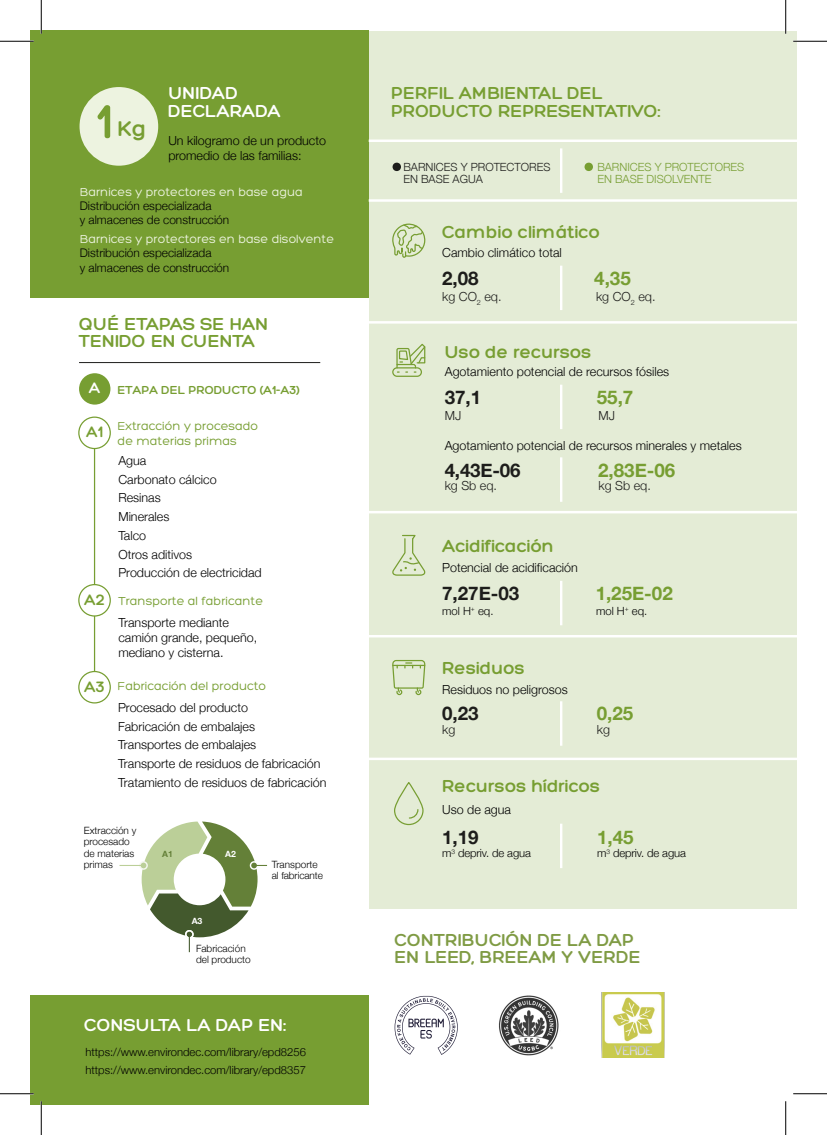
<style>
.page{position:relative;width:827px;height:1135px;background:#fff}
.page>*{position:absolute;margin:0;border:0;box-sizing:border-box;transform-origin:0 0}
.t1{font:700 23.12px "Hero";color:#779e32}
.t2{font:700 18.75px/17.5px "Hero";color:#779e32}
.t3{font:700 18.75px/17.5px "Hero";color:#7f9b44}
.t4{font:700 18.75px "Helvetica Neue";color:#1d1d1b}
.t5{font:700 18.75px "Helvetica Neue";color:#779e32}
.t6{font:700 18.75px/17.5px "Hero";color:#fff}
.t7{font:700 16.25px "Hero";color:#779e32}
.t8{font:700 16.25px "Hero";color:#fff}
.t9{font:300 12.5px/18.8px "Helvetica Neue";color:#000}
.t10{font:12.5px/15px "Hero";color:#779e32}
.t11{font:12.5px "Hero";color:#edf3e0}
.t12{font:300 12.5px "Helvetica Neue";color:#1d1d1b}
.t13{font:700 12.5px "Hero";color:#779e32}
.t14{font:300 11.88px/14.2px "Helvetica Neue";color:#000}
.t15{font:300 11.25px/17.5px "Helvetica Neue";color:#000}
.t16{font:300 11.25px/12.5px "Helvetica Neue";color:#779e32}
.t17{font:300 11.25px/12.5px "Helvetica Neue";color:#1d1d1b}
.t18{font:300 10px/11.2px "Helvetica Neue";color:#000}
.t19{font:700 8.62px "Helvetica Neue LT Std";color:#fff}
.t20{font:700 8.62px "Helvetica Neue LT Std";color:#648038}
.s1{font-size:50.38px}
.s2{font-weight:700;font-size:16.25px}
</style>
<div class="page">
<div style="left:369px;top:31px;width:427px;height:877px;background:#e4ecd6"></div>
<div style="left:31px;top:31px;width:338px;height:267px;background:#779e32"></div>
<hr style="left:79px;top:362px;width:241px;height:1px;background:#1d1d1b">
<hr style="left:94px;top:444px;width:1px;height:242px;background:#779e32">
<div style="left:79px;top:417px;width:31px;height:31px;background:#fff;border-radius:50%"></div>
<div style="left:78px;top:416px;width:33px;height:33px;border:1px solid #779e32;border-radius:50%"></div>
<div style="left:79px;top:585px;width:31px;height:31px;background:#fff;border-radius:50%"></div>
<div style="left:78px;top:584px;width:33px;height:33px;border:1px solid #779e32;border-radius:50%"></div>
<div style="left:79px;top:671px;width:31px;height:32px;background:#fff;border-radius:50%"></div>
<div style="left:78px;top:671px;width:33px;height:32px;border:1px solid #779e32;border-radius:50%"></div>
<div style="left:79px;top:373px;width:31px;height:32px;background:#779e32;border-radius:50%"></div>
<hr style="left:368px;top:321px;width:428px;height:3px;background:#fff">
<hr style="left:369px;top:511px;width:427px;height:2px;background:#fff">
<hr style="left:369px;top:635px;width:427px;height:2px;background:#fff">
<hr style="left:369px;top:758px;width:427px;height:2px;background:#fff">
<hr style="left:369px;top:199px;width:427px;height:3px;background:#fff">
<hr style="left:369px;top:140px;width:427px;height:2px;background:#fff">
<div style="left:79px;top:87px;width:79px;height:79px;background:#edf3e0;border-radius:50%"></div>
<div style="left:31px;top:995px;width:338px;height:109px;background:#779e32"></div>
<svg style="left:119px;top:821px;width:148px;height:131px"></svg>
<img style="left:602px;top:993px;width:62px;height:64px">
<img style="left:498px;top:995px;width:61px;height:61px">
<svg style="left:394px;top:995px;width:63px;height:60px"></svg>
<svg style="left:392px;top:223px;width:33px;height:35px"></svg>
<div style="left:394px;top:782px;width:29px;height:43px;border:1px solid #779e32;border-radius:14px"></div>
<svg style="left:409px;top:809px;width:10px;height:10px"></svg>
<hr style="left:560px;top:457px;width:2px;height:45px;background:#fff">
<hr style="left:560px;top:581px;width:2px;height:44px;background:#fff">
<hr style="left:560px;top:701px;width:2px;height:45px;background:#fff">
<hr style="left:560px;top:824px;width:2px;height:44px;background:#fff">
<hr style="left:560px;top:385px;width:2px;height:44px;background:#fff">
<hr style="left:560px;top:266px;width:2px;height:44px;background:#fff">
<hr style="left:560px;top:148px;width:2px;height:45px;background:#fff">
<svg style="left:392px;top:534px;width:34px;height:42px"></svg>
<div style="left:392px;top:367px;width:30px;height:10px;border:1px solid #779e32;border-radius:4px"></div>
<svg style="left:396px;top:343px;width:30px;height:30px"></svg>
<svg style="left:392px;top:659px;width:34px;height:37px"></svg>
<svg style="left:392px;top:162px;width:9px;height:9px"></svg>
<svg style="left:584px;top:162px;width:9px;height:9px"></svg>
<hr style="left:0;top:40px;width:34px;height:2px;background:#fff">
<hr style="left:793px;top:40px;width:34px;height:2px;background:#fff">
<hr style="left:40px;top:0;width:2px;height:34px;background:#fff">
<hr style="left:40px;top:1101px;width:2px;height:34px;background:#fff">
<hr style="left:0;top:41px;width:34px;height:1px;background:#000">
<hr style="left:793px;top:41px;width:34px;height:1px;background:#000">
<hr style="left:0;top:1093px;width:34px;height:1px;background:#000">
<hr style="left:793px;top:1093px;width:34px;height:1px;background:#000">
<hr style="left:41px;top:0;width:1px;height:34px;background:#000">
<hr style="left:41px;top:1101px;width:1px;height:34px;background:#000">
<hr style="left:785px;top:0;width:1px;height:34px;background:#000">
<hr style="left:785px;top:1101px;width:1px;height:34px;background:#000">
<h1 class="t1" style="left:96px;top:116px;width:52px"><span class="s1">1</span> Kg</h1>
<h2 class="t6" style="left:168px;top:85px;width:114px">UNIDAD<br>DECLARADA</h2>
<p class="t9" style="left:168px;top:132px;width:159px;line-height:15px">Un kilogramo de un producto promedio de las familias:</p>
<p class="t11" style="left:80px;top:185px;width:224px">Barnices y protectores en base agua</p>
<p class="t14" style="left:80px;top:198px;width:151px">Distribución especializada<br>y almacenes de construcción</p>
<p class="t11" style="left:80px;top:233px;width:256px">Barnices y protectores en base disolvente</p>
<p class="t14" style="left:80px;top:245px;width:151px">Distribución especializada<br>y almacenes de construcción</p>
<h2 class="t2" style="left:79px;top:315px;width:191px">QUÉ ETAPAS SE HAN<br>TENIDO EN CUENTA</h2>
<h3 class="t8" style="left:89px;top:380px;width:13px">A</h3>
<h3 class="t7" style="left:86px;top:424px;width:18px">A1</h3>
<h3 class="t7" style="left:84px;top:591px;width:22px">A2</h3>
<p class="t13" style="left:117px;top:383px;width:184px">ETAPA DEL PRODUCTO (A1-A3)</p>
<p class="t10" style="left:118px;top:419px;width:142px">Extracción y procesado de materias primas</p>
<p class="t9" style="left:118px;top:450px;width:145px">Agua<br>Carbonato cálcico<br>Resinas<br>Minerales<br>Talco<br>Otros aditivos<br>Producción de electricidad</p>
<p class="t10" style="left:118px;top:593px;width:146px">Transporte al fabricante</p>
<p class="t9" style="left:118px;top:614px;width:140px;line-height:15px">Transporte mediante camión grande, pequeño, mediano y cisterna.</p>
<p class="t10" style="left:84px;top:678px;width:183px"><span class="s2">A3</span> Fabricación del producto</p>
<p class="t9" style="left:118px;top:697px;width:210px">Procesado del producto<br>Fabricación de embalajes<br>Transportes de embalajes<br>Transporte de residuos de fabricación<br>Tratamiento de residuos de fabricación</p>
<p class="t18" style="left:84px;top:824px;width:54px">Extracción y procesado de materias primas</p>
<p class="t20" style="left:162px;top:849px;width:12px">A1</p>
<p class="t19" style="left:225px;top:849px;width:12px">A2</p>
<p class="t19" style="left:192px;top:915px;width:12px">A3</p>
<p class="t18" style="left:196px;top:942px;width:56px">Fabricación del producto</p>
<p class="t18" style="left:272px;top:858px;width:53px">Transporte al fabricante</p>
<h2 class="t6" style="left:84px;top:1017px;width:204px">CONSULTA LA DAP EN:</h2>
<p class="t15" style="left:86px;top:1043px;width:222px">https://www.environdec.com/library/epd8256 https://www.environdec.com/library/epd8357</p>
<h2 class="t2" style="left:391px;top:85px;width:271px">PERFIL AMBIENTAL DEL<br>PRODUCTO REPRESENTATIVO:</h2>
<p class="t17" style="left:403px;top:160px;width:148px">BARNICES Y PROTECTORES<br>EN BASE AGUA</p>
<p class="t16" style="left:597px;top:160px;width:148px">BARNICES Y PROTECTORES<br>EN BASE DISOLVENTE</p>
<h2 class="t2" style="left:442px;top:224px;width:159px">Cambio climático</h2>
<p class="t9" style="left:442px;top:242px;width:121px">Cambio climático total</p>
<h2 class="t4" style="left:442px;top:263px;width:38px">2,08</h2>
<p class="t12" style="left:442px;top:286px;width:61px">kg CO<sub>2</sub> eq.</p>
<h2 class="t5" style="left:594px;top:263px;width:38px">4,35</h2>
<p class="t12" style="left:596px;top:286px;width:61px">kg CO<sub>2</sub> eq.</p>
<h2 class="t2" style="left:445px;top:344px;width:148px">Uso de recursos</h2>
<p class="t9" style="left:445px;top:361px;width:226px">Agotamiento potencial de recursos fósiles</p>
<h2 class="t4" style="left:445px;top:382px;width:38px">37,1</h2>
<p class="t12" style="left:445px;top:405px;width:18px">MJ</p>
<h2 class="t5" style="left:597px;top:382px;width:38px">55,7</h2>
<p class="t12" style="left:598px;top:405px;width:18px">MJ</p>
<p class="t9" style="left:445px;top:435px;width:298px">Agotamiento potencial de recursos minerales y metales</p>
<h2 class="t4" style="left:445px;top:455px;width:77px">4,43E-06</h2>
<p class="t12" style="left:445px;top:475px;width:54px">kg Sb eq.</p>
<h2 class="t5" style="left:598px;top:455px;width:79px">2,83E-06</h2>
<p class="t12" style="left:598px;top:475px;width:54px">kg Sb eq.</p>
<h2 class="t2" style="left:442px;top:538px;width:113px">Acidificación</h2>
<p class="t9" style="left:442px;top:557px;width:137px">Potencial de acidificación</p>
<h2 class="t4" style="left:442px;top:579px;width:79px">7,27E-03</h2>
<h2 class="t5" style="left:595px;top:579px;width:79px">1,25E-02</h2>
<p class="t15" style="left:442px;top:602px;width:53px">mol H<sup>+</sup> eq.</p>
<p class="t15" style="left:596px;top:602px;width:53px">mol H<sup>+</sup> eq.</p>
<h2 class="t2" style="left:442px;top:659px;width:84px">Residuos</h2>
<p class="t9" style="left:442px;top:679px;width:127px">Residuos no peligrosos</p>
<h2 class="t4" style="left:442px;top:699px;width:38px">0,23</h2>
<p class="t12" style="left:442px;top:719px;width:15px">kg</p>
<h2 class="t5" style="left:596px;top:699px;width:38px">0,25</h2>
<p class="t12" style="left:597px;top:719px;width:15px">kg</p>
<h2 class="t2" style="left:442px;top:778px;width:159px">Recursos hídricos</h2>
<p class="t9" style="left:442px;top:799px;width:70px">Uso de agua</p>
<h2 class="t4" style="left:442px;top:822px;width:38px">1,19</h2>
<p class="t15" style="left:442px;top:844px;width:90px">m<sup>3</sup> depriv. de agua</p>
<h2 class="t5" style="left:597px;top:822px;width:38px">1,45</h2>
<p class="t15" style="left:597px;top:844px;width:90px">m<sup>3</sup> depriv. de agua</p>
<h2 class="t3" style="left:394px;top:931px;width:247px">CONTRIBUCIÓN DE LA DAP<br>EN LEED, BREEAM Y VERDE</h2>
</div>
